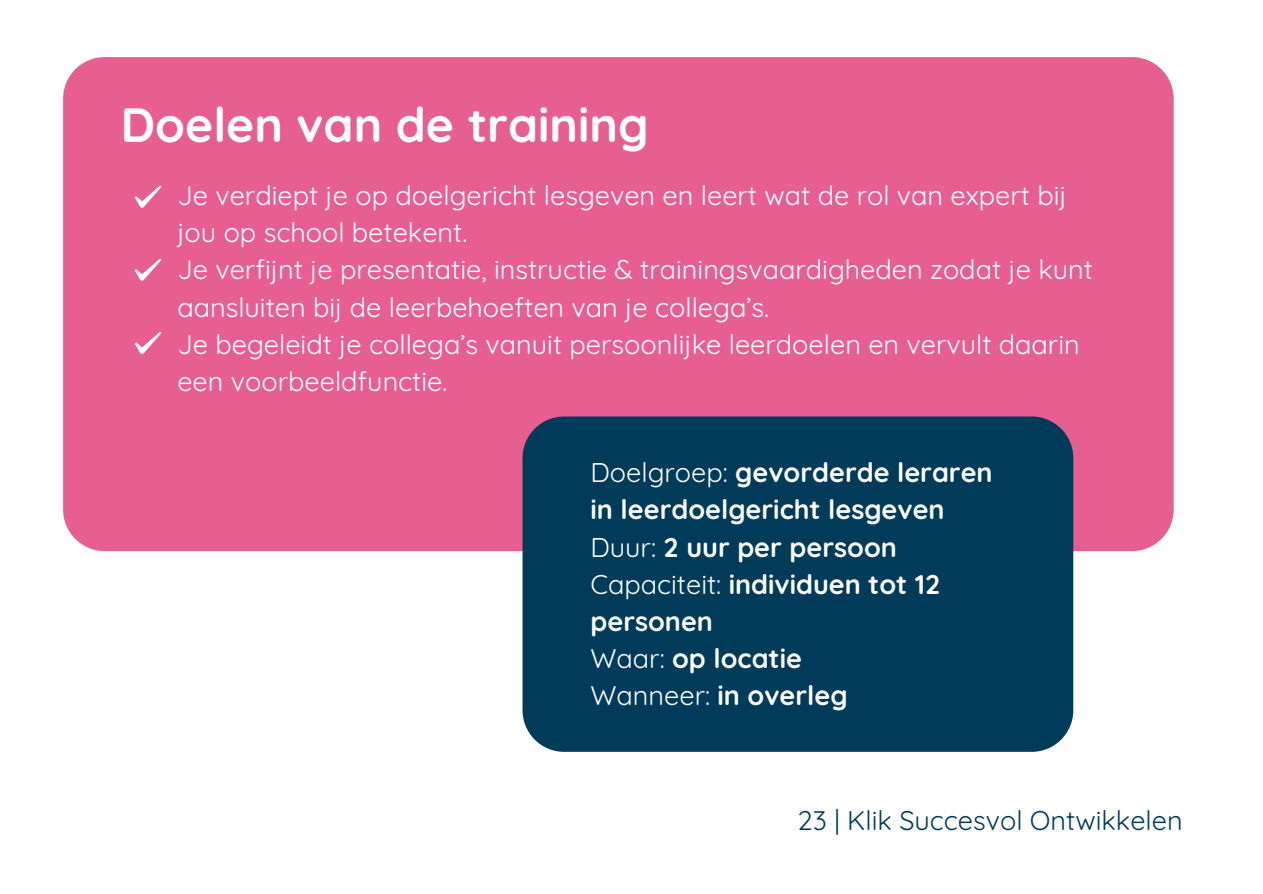
<style>
.page{position:relative;width:1263px;height:894px;background:#fff}
.page>*{position:absolute;margin:0;border:0;box-sizing:border-box;transform-origin:0 0}
.t1{font:700 48px "Quicksand";color:#fff}
.t2{font:27px/37.2px "Quicksand";color:#fff}
.t3{font:700 27px/37.2px "Quicksand";color:#fff}
.t4{font:27px "Quicksand";color:#003b5a}
.s1{font-weight:400}
</style>
<div class="page">
<div style="left:63px;top:57px;width:1111px;height:494px;background:#e75f90"></div>
<svg style="left:135px;top:185px;width:26px;height:23px"></svg>
<svg style="left:135px;top:258px;width:26px;height:23px"></svg>
<div style="left:522px;top:416px;width:551px;height:335px;background:#003b5a"></div>
<svg style="left:135px;top:332px;width:26px;height:22px"></svg>
<h1 class="t1" style="left:121px;top:94px;width:529px">Doelen van de training</h1>
<p class="t2" style="left:177px;top:176px;width:891px">Je verdiept je op doelgericht lesgeven en leert wat de rol van expert bij jou op school betekent.</p>
<p class="t2" style="left:177px;top:250px;width:917px">Je verfijnt je presentatie, instructie &amp; trainingsvaardigheden zodat je kunt aansluiten bij de leerbehoeften van je collega’s.</p>
<p class="t2" style="left:177px;top:325px;width:904px">Je begeleidt je collega’s vanuit persoonlijke leerdoelen en vervult daarin een voorbeeldfunctie.</p>
<p class="t3" style="left:590px;top:453px;width:404px"><span class="s1">Doelgroep:</span> gevorderde leraren in leerdoelgericht lesgeven</p>
<p class="t3" style="left:590px;top:527px;width:308px"><span class="s1">Duur:</span> 2 uur per persoon</p>
<p class="t3" style="left:590px;top:565px;width:352px"><span class="s1">Capaciteit:</span> individuen tot 12 personen</p>
<p class="t3" style="left:590px;top:639px;width:213px"><span class="s1">Waar:</span> op locatie</p>
<p class="t3" style="left:590px;top:676px;width:259px"><span class="s1">Wanneer:</span> in overleg</p>
<p class="t4" style="left:798px;top:802px;width:386px">23 | Klik Succesvol Ontwikkelen</p>
</div>
